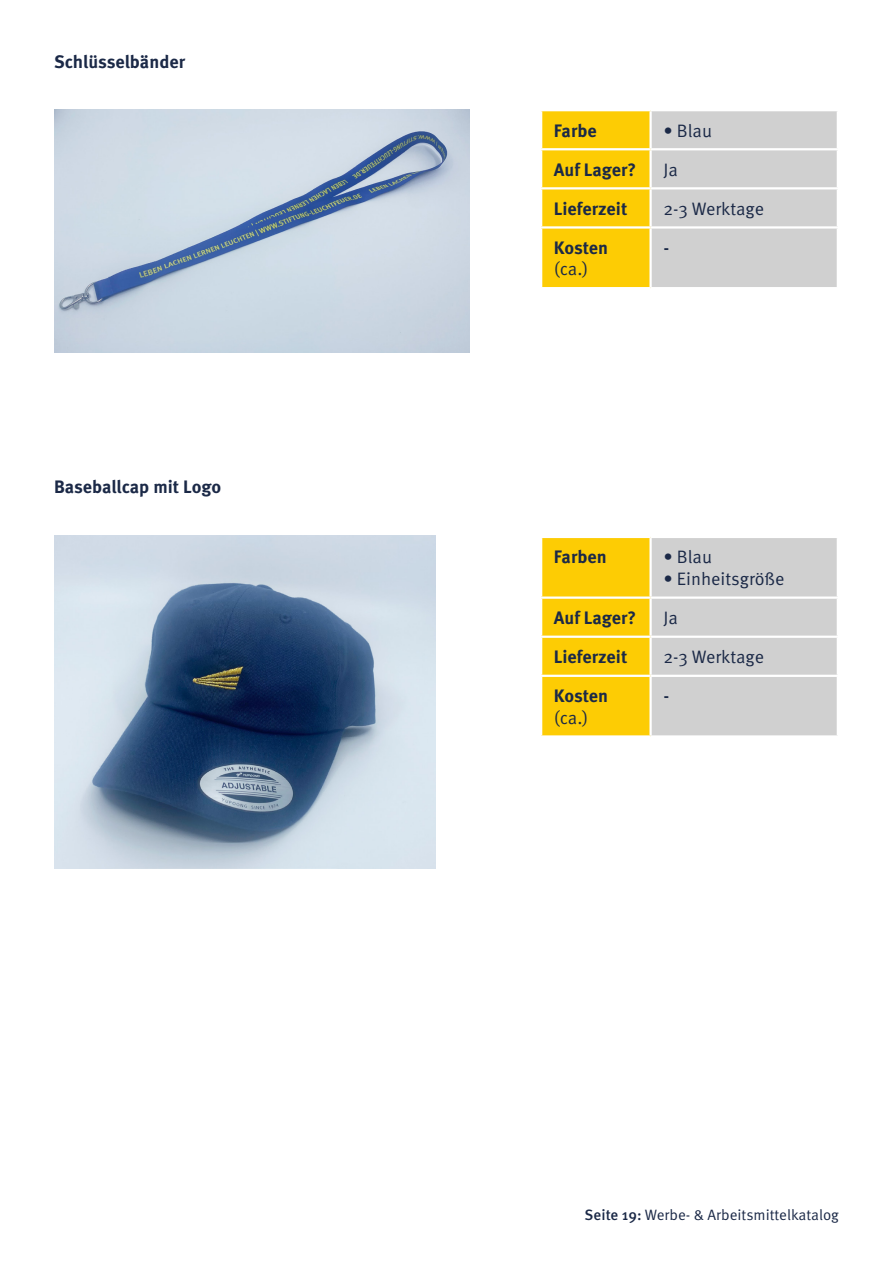
<style>
.page{position:relative;width:893px;height:1263px;background:#fff}
.page>*{position:absolute;margin:0;border:0;box-sizing:border-box;transform-origin:0 0}
.t1{font:700 18px "Meta Pro";color:#1b2947}
.t2{font:18px "Meta Pro Norm";color:#1b2947}
.t3{font:500 18px "Meta Pro";color:#1b2947}
.t4{font:15px "Meta Pro Norm";color:#1b2947}
.s1{font-family:"Meta Pro";font-weight:500}
</style>
<div class="page">
<img style="left:54px;top:109px;width:415px;height:243px">
<svg style="left:542px;top:111px;width:295px;height:176px;background:#e0cf86"></svg>
<hr style="left:649px;top:111px;width:3px;height:37px;background:#fff">
<hr style="left:540px;top:148px;width:111px;height:2px;background:#fff">
<hr style="left:651px;top:148px;width:188px;height:2px;background:#fff">
<hr style="left:649px;top:150px;width:3px;height:37px;background:#fff">
<hr style="left:540px;top:187px;width:111px;height:2px;background:#fff">
<hr style="left:651px;top:187px;width:188px;height:2px;background:#fff">
<hr style="left:649px;top:189px;width:3px;height:37px;background:#fff">
<hr style="left:540px;top:226px;width:111px;height:3px;background:#fff">
<hr style="left:651px;top:226px;width:188px;height:3px;background:#fff">
<hr style="left:649px;top:229px;width:3px;height:58px;background:#fff">
<img style="left:54px;top:536px;width:381px;height:333px">
<svg style="left:542px;top:538px;width:295px;height:197px;background:#e0ce85"></svg>
<hr style="left:649px;top:538px;width:3px;height:58px;background:#fff">
<hr style="left:540px;top:596px;width:111px;height:3px;background:#fff">
<hr style="left:651px;top:596px;width:188px;height:3px;background:#fff">
<hr style="left:649px;top:599px;width:3px;height:37px;background:#fff">
<hr style="left:540px;top:636px;width:111px;height:2px;background:#fff">
<hr style="left:651px;top:636px;width:188px;height:2px;background:#fff">
<hr style="left:649px;top:638px;width:3px;height:37px;background:#fff">
<hr style="left:540px;top:675px;width:111px;height:2px;background:#fff">
<hr style="left:651px;top:675px;width:188px;height:2px;background:#fff">
<hr style="left:649px;top:677px;width:3px;height:58px;background:#fff">
<p class="t1" style="left:54px;top:47px;width:133px">Schlüsselbänder</p>
<p class="t1" style="left:54px;top:473px;width:169px">Baseballcap mit Logo</p>
<p class="t1" style="left:554px;top:116px;width:44px">Farbe</p>
<p class="t2" style="left:663px;top:117px;width:50px">• Blau</p>
<p class="t1" style="left:554px;top:155px;width:84px">Auf Lager?</p>
<p class="t2" style="left:663px;top:156px;width:16px">Ja</p>
<p class="t1" style="left:554px;top:194px;width:75px">Lieferzeit</p>
<p class="t2" style="left:663px;top:195px;width:102px">2-3 Werktage</p>
<p class="t1" style="left:554px;top:233px;width:56px">Kosten</p>
<p class="t2" style="left:554px;top:256px;width:36px">(ca.)</p>
<p class="t3" style="left:663px;top:234px;width:7px">-</p>
<p class="t1" style="left:554px;top:543px;width:54px">Farben</p>
<p class="t2" style="left:663px;top:543px;width:50px">• Blau</p>
<p class="t2" style="left:663px;top:565px;width:123px">• Einheitsgröße</p>
<p class="t1" style="left:554px;top:604px;width:84px">Auf Lager?</p>
<p class="t2" style="left:663px;top:604px;width:16px">Ja</p>
<p class="t1" style="left:554px;top:643px;width:75px">Lieferzeit</p>
<p class="t2" style="left:663px;top:643px;width:102px">2-3 Werktage</p>
<p class="t1" style="left:554px;top:682px;width:56px">Kosten</p>
<p class="t2" style="left:554px;top:704px;width:36px">(ca.)</p>
<p class="t3" style="left:663px;top:682px;width:7px">-</p>
<p class="t4" style="left:585px;top:1204px;width:256px"><span class="s1">Seite 19:</span> Werbe- &amp; Arbeitsmittelkatalog</p>
</div>
